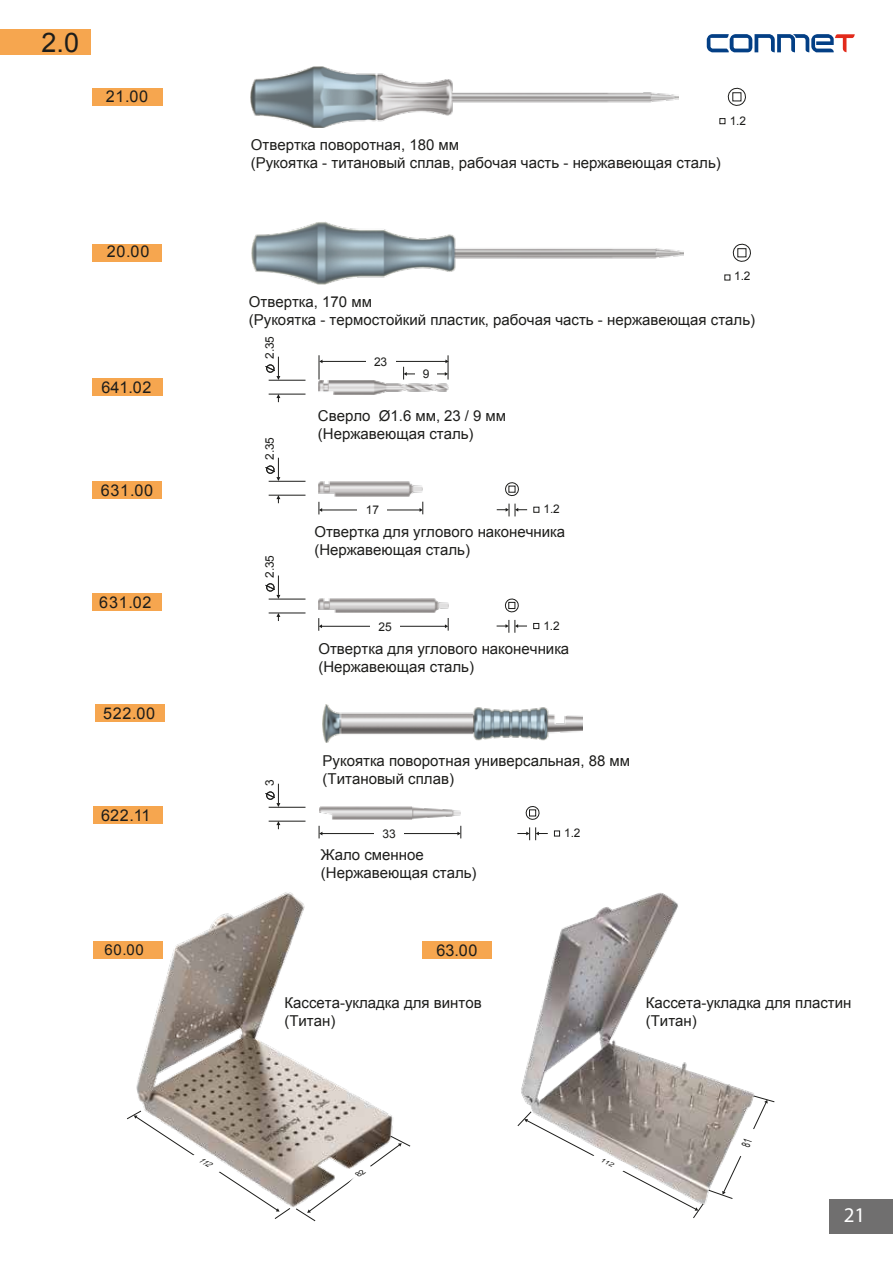
<style>
.page{position:relative;width:893px;height:1263px;background:#fff}
.page>*{position:absolute;margin:0;border:0;box-sizing:border-box;transform-origin:0 0}
.t1{font:27px "Arial";color:#1d1d1b}
.t2{font:21px "Myriad Pro";color:#fff}
.t3{font:16.2px "Arial";letter-spacing:.045em;color:#1d1d1b}
.t4{font:15px/18px "Arial";color:#1d1d1b}
.t5{font:12px "Arial";color:#1d1d1b}
.t6{font:11.85px "Arial";color:#1d1d1b}
</style>
<div class="page">
<div style="left:829px;top:1200px;width:64px;height:34px;background:#706f6f"></div>
<svg style="left:707px;top:34px;width:148px;height:18px"></svg>
<div style="left:0;top:30px;width:91px;height:25px;background:#f6a64f"></div>
<img style="left:521px;top:893px;width:233px;height:202px">
<div style="left:95px;top:704px;width:69px;height:18px;background:#f6a64f"></div>
<img style="left:323px;top:704px;width:259px;height:39px">
<div style="left:93px;top:807px;width:69px;height:17px;background:#f6a64f"></div>
<hr style="left:322px;top:833px;width:136px;height:1px;background:#1d1d1b">
<svg style="left:457px;top:826px;width:5px;height:12px"></svg>
<svg style="left:319px;top:826px;width:3px;height:12px"></svg>
<div style="left:374px;top:829px;width:30px;height:8px;background:#fff"></div>
<img style="left:319px;top:806px;width:142px;height:14px">
<svg style="left:525px;top:806px;width:15px;height:14px"></svg>
<svg style="left:554px;top:830px;width:6px;height:6px"></svg>
<div style="left:529px;top:810px;width:7px;height:6px;background:#fff"></div>
<div style="left:529px;top:809px;width:7px;height:7px;border:1px solid #1d1d1b"></div>
<svg style="left:517px;top:827px;width:31px;height:13px"></svg>
<div style="left:93px;top:379px;width:70px;height:17px;background:#f6a64f"></div>
<hr style="left:406px;top:374px;width:39px;height:1px;background:#1d1d1b">
<hr style="left:322px;top:361px;width:124px;height:1px;background:#1d1d1b">
<svg style="left:319px;top:355px;width:3px;height:24px"></svg>
<svg style="left:445px;top:355px;width:4px;height:24px"></svg>
<svg style="left:403px;top:367px;width:4px;height:12px"></svg>
<div style="left:366px;top:357px;width:30px;height:8px;background:#fff"></div>
<div style="left:415px;top:371px;width:21px;height:6px;background:#fff"></div>
<img style="left:319px;top:381px;width:130px;height:13px">
<div style="left:93px;top:481px;width:69px;height:18px;background:#f6a64f"></div>
<hr style="left:322px;top:510px;width:98px;height:1px;background:#1d1d1b">
<svg style="left:420px;top:502px;width:4px;height:12px"></svg>
<svg style="left:319px;top:502px;width:3px;height:12px"></svg>
<div style="left:357px;top:506px;width:30px;height:8px;background:#fff"></div>
<img style="left:319px;top:481px;width:104px;height:15px">
<svg style="left:533px;top:507px;width:6px;height:6px"></svg>
<svg style="left:505px;top:482px;width:14px;height:15px"></svg>
<svg style="left:497px;top:504px;width:30px;height:12px"></svg>
<div style="left:93px;top:594px;width:69px;height:17px;background:#f6a64f"></div>
<hr style="left:321px;top:626px;width:124px;height:1px;background:#1d1d1b">
<svg style="left:445px;top:618px;width:4px;height:13px"></svg>
<svg style="left:319px;top:618px;width:3px;height:13px"></svg>
<div style="left:370px;top:622px;width:30px;height:8px;background:#fff"></div>
<img style="left:319px;top:598px;width:129px;height:15px">
<svg style="left:533px;top:623px;width:6px;height:6px"></svg>
<svg style="left:504px;top:598px;width:15px;height:15px"></svg>
<div style="left:508px;top:602px;width:7px;height:7px;border:1px solid #1d1d1b"></div>
<svg style="left:497px;top:620px;width:30px;height:13px"></svg>
<div style="left:423px;top:941px;width:69px;height:18px;background:#f6a64f"></div>
<div style="left:92px;top:88px;width:70px;height:17px;background:#f6a64f"></div>
<svg style="left:719px;top:118px;width:6px;height:6px"></svg>
<svg style="left:727px;top:87px;width:19px;height:19px"></svg>
<div style="left:733px;top:93px;width:8px;height:8px;background:#fff"></div>
<div style="left:732px;top:92px;width:9px;height:9px;border:1px solid #1d1d1b"></div>
<img style="left:251px;top:67px;width:427px;height:60px">
<div style="left:93px;top:244px;width:69px;height:17px;background:#f6a64f"></div>
<svg style="left:724px;top:275px;width:6px;height:5px"></svg>
<svg style="left:732px;top:243px;width:19px;height:19px"></svg>
<div style="left:738px;top:249px;width:8px;height:8px;background:#fff"></div>
<div style="left:737px;top:248px;width:9px;height:9px;border:1px solid #1d1d1b"></div>
<img style="left:251px;top:222px;width:432px;height:62px">
<div style="left:93px;top:941px;width:69px;height:18px;background:#f6a64f"></div>
<img style="left:136px;top:892px;width:257px;height:330px">
<svg style="left:265px;top:784px;width:15px;height:23px"></svg>
<svg style="left:276px;top:822px;width:4px;height:7px"></svg>
<hr style="left:269px;top:807px;width:36px;height:1px;background:#1d1d1b">
<hr style="left:269px;top:821px;width:36px;height:1px;background:#1d1d1b">
<svg style="left:265px;top:575px;width:15px;height:24px"></svg>
<svg style="left:276px;top:614px;width:4px;height:7px"></svg>
<hr style="left:269px;top:599px;width:36px;height:1px;background:#1d1d1b">
<hr style="left:269px;top:613px;width:36px;height:1px;background:#1d1d1b">
<svg style="left:265px;top:458px;width:15px;height:23px"></svg>
<svg style="left:276px;top:496px;width:4px;height:7px"></svg>
<hr style="left:269px;top:481px;width:36px;height:1px;background:#1d1d1b">
<hr style="left:269px;top:495px;width:36px;height:1px;background:#1d1d1b">
<svg style="left:265px;top:357px;width:15px;height:23px"></svg>
<svg style="left:276px;top:395px;width:4px;height:7px"></svg>
<hr style="left:269px;top:380px;width:36px;height:1px;background:#1d1d1b">
<hr style="left:269px;top:394px;width:36px;height:1px;background:#1d1d1b">
<svg style="left:517px;top:1095px;width:258px;height:123px"></svg>
<svg style="left:127px;top:1110px;width:163px;height:109px"></svg>
<svg style="left:296px;top:1136px;width:115px;height:85px"></svg>
<h1 class="t1" style="left:41px;top:24px;width:39px">2.0</h1>
<p class="t3" style="left:106px;top:86px;width:44px">21.00</p>
<p class="t3" style="left:107px;top:241px;width:44px">20.00</p>
<p class="t3" style="left:101px;top:377px;width:52px">641.02</p>
<p class="t3" style="left:101px;top:480px;width:54px">631.00</p>
<p class="t3" style="left:99px;top:591px;width:54px">631.02</p>
<p class="t3" style="left:103px;top:703px;width:54px">522.00</p>
<p class="t3" style="left:101px;top:805px;width:51px">622.11</p>
<p class="t4" style="left:104px;top:941px;width:41px">60.00</p>
<p class="t4" style="left:251px;top:136px;width:471px">Отвертка поворотная, 180 мм<br>(Рукоятка - титановый сплав, рабочая часть - нержавеющая сталь)</p>
<p class="t6" style="left:730px;top:113px;width:18px">1.2</p>
<p class="t6" style="left:734px;top:268px;width:18px">1.2</p>
<p class="t4" style="left:249px;top:292px;width:508px">Отвертка, 170 мм<br>(Рукоятка - термостойкий пластик, рабочая часть - нержавеющая сталь)</p>
<p class="t6" style="left:262px;top:359px;width:24px;rotate:-90deg">.2 35</p>
<p class="t6" style="left:262px;top:460px;width:24px;rotate:-90deg">.2 35</p>
<p class="t6" style="left:262px;top:578px;width:24px;rotate:-90deg">.2 35</p>
<p class="t5" style="left:374px;top:354px;width:15px">23</p>
<p class="t5" style="left:423px;top:366px;width:8px">9</p>
<p class="t4" style="left:318px;top:407px;width:190px">Сверло Ø1.6 мм, 23 / 9 мм (Нержавеющая сталь)</p>
<p class="t5" style="left:366px;top:502px;width:15px">17</p>
<p class="t6" style="left:544px;top:501px;width:18px">1.2</p>
<p class="t4" style="left:314px;top:523px;width:252px">Отвертка для углового наконечника (Нержавеющая сталь)</p>
<p class="t5" style="left:379px;top:619px;width:15px">25</p>
<p class="t6" style="left:543px;top:618px;width:18px">1.2</p>
<p class="t4" style="left:318px;top:640px;width:252px">Отвертка для углового наконечника (Нержавеющая сталь)</p>
<p class="t6" style="left:262px;top:786px;width:8px;rotate:-90deg">3</p>
<p class="t4" style="left:323px;top:752px;width:309px">Рукоятка поворотная универсальная, 88 мм (Титановый сплав)</p>
<p class="t5" style="left:382px;top:826px;width:15px">33</p>
<p class="t6" style="left:564px;top:825px;width:18px">1.2</p>
<p class="t4" style="left:321px;top:846px;width:157px">Жало сменное (Нержавеющая сталь)</p>
<p class="t3" style="left:436px;top:940px;width:43px">63.00</p>
<p class="t4" style="left:284px;top:994px;width:199px">Кассета-укладка для винтов (Титан)</p>
<p class="t4" style="left:646px;top:994px;width:207px">Кассета-укладка для пластин (Титан)</p>
<h2 class="t2" style="left:844px;top:1202px;width:23px">21</h2>
</div>
